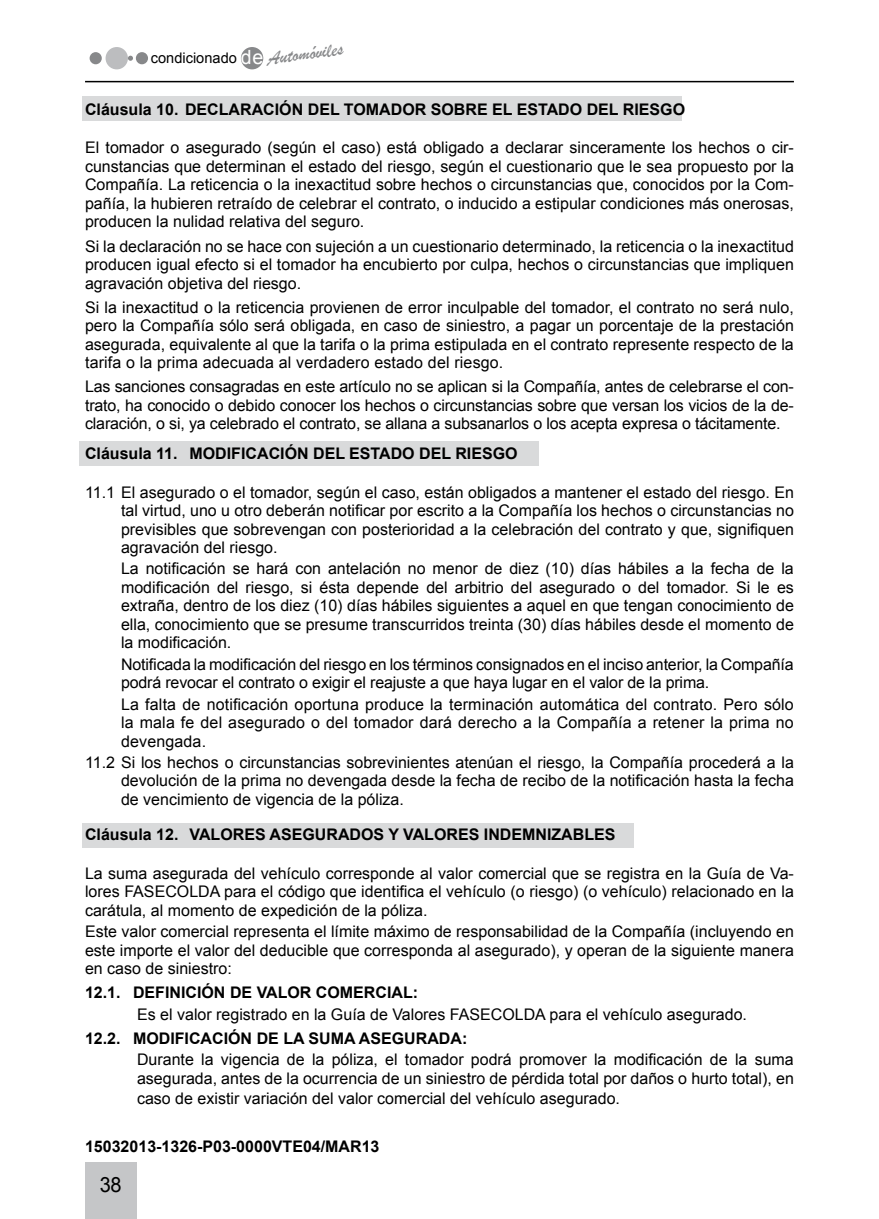
<style>
.page{position:relative;width:879px;height:1219px;background:#fff}
.page>*{position:absolute;margin:0;border:0;box-sizing:border-box;transform-origin:0 0}
.t1{font:21px "Arial";color:#000;scale:.95 1}
.t2{font:20px "Brush Script";color:#87888a}
.t3{font:16px/18.4px "Arial";color:#000;text-align:justify}
.t4{font:700 16px "Arial";color:#000}
.t5{font:14.6px "Arial";color:#000}
.s1{font-size:19.6px;color:#fff}
</style>
<div class="page">
<hr style="left:85px;top:81px;width:709px;height:1px;background:#000">
<div style="left:90px;top:52px;width:12px;height:12px;background:#87888a;border-radius:50%"></div>
<div style="left:106px;top:47px;width:22px;height:22px;background:#bcbdbf;border-radius:50%"></div>
<svg style="left:128px;top:56px;width:5px;height:5px"></svg>
<div style="left:136px;top:52px;width:12px;height:12px;background:#87888a;border-radius:50%"></div>
<div style="left:241px;top:47px;width:22px;height:22px;background:#87888a;border-radius:50%"></div>
<div style="left:85px;top:1162px;width:51px;height:57px;background:#c5c6c8"></div>
<div style="left:82px;top:96px;width:600px;height:25px;background:#d9dadb"></div>
<div style="left:82px;top:823px;width:551px;height:24px;background:#d9dadb"></div>
<div style="left:79px;top:441px;width:460px;height:25px;background:#d9dadb"></div>
<p class="t5" style="left:151px;top:48px;width:114px">condicionado <span class="s1">de</span></p>
<p class="t2" style="left:265px;top:47px;width:78px;rotate:-8deg">Automóviles</p>
<p class="t4" style="left:85px;top:99px;width:601px">Cláusula 10. DECLARACIÓN DEL TOMADOR SOBRE EL ESTADO DEL RIESGO</p>
<p class="t3" style="left:85px;top:139px;width:710px">El tomador o asegurado (según el caso) está obligado a declarar sinceramente los hechos o cir&shy;cunstancias que determinan el estado del riesgo, según el cuestionario que le sea propuesto por la Compañía. La reticencia o la inexactitud sobre hechos o circunstancias que, conocidos por la Com&shy;pañía, la hubieren retraído de celebrar el contrato, o inducido a estipular condiciones más onerosas, producen la nulidad relativa del seguro.</p>
<p class="t3" style="left:85px;top:237px;width:710px">Si la declaración no se hace con sujeción a un cuestionario determinado, la reticencia o la inexactitud producen igual efecto si el tomador ha encubierto por culpa, hechos o circunstancias que impliquen agravación objetiva del riesgo.</p>
<p class="t3" style="left:85px;top:298px;width:710px">Si la inexactitud o la reticencia provienen de error inculpable del tomador, el contrato no será nulo, pero la Compañía sólo será obligada, en caso de siniestro, a pagar un porcentaje de la prestación asegurada, equivalente al que la tarifa o la prima estipulada en el contrato represente respecto de la tarifa o la prima adecuada al verdadero estado del riesgo.</p>
<p class="t3" style="left:85px;top:378px;width:710px">Las sanciones consagradas en este artículo no se aplican si la Compañía, antes de celebrarse el con&shy;trato, ha conocido o debido conocer los hechos o circunstancias sobre que versan los vicios de la de&shy;claración, o si, ya celebrado el contrato, se allana a subsanarlos o los acepta expresa o tácitamente.</p>
<p class="t4" style="left:85px;top:443px;width:434px">Cláusula 11. MODIFICACIÓN DEL ESTADO DEL RIESGO</p>
<p class="t3" style="left:121px;top:483px;width:674px;text-indent:-36px">11.1 El asegurado o el tomador, según el caso, están obligados a mantener el estado del riesgo. En tal virtud, uno u otro deberán notificar por escrito a la Compañía los hechos o circunstancias no previsibles que sobrevengan con posterioridad a la celebración del contrato y que, signifiquen agravación del riesgo.</p>
<p class="t3" style="left:121px;top:560px;width:674px">La notificación se hará con antelación no menor de diez (10) días hábiles a la fecha de la modificación del riesgo, si ésta depende del arbitrio del asegurado o del tomador. Si le es extraña, dentro de los diez (10) días hábiles siguientes a aquel en que tengan conocimiento de ella, conocimiento que se presume transcurridos treinta (30) días hábiles desde el momento de la modificación.</p>
<p class="t3" style="left:121px;top:655px;width:674px">Notificada la modificación del riesgo en los términos consignados en el inciso anterior, la Compañía podrá revocar el contrato o exigir el reajuste a que haya lugar en el valor de la prima.</p>
<p class="t3" style="left:121px;top:695px;width:674px">La falta de notificación oportuna produce la terminación automática del contrato. Pero sólo la mala fe del asegurado o del tomador dará derecho a la Compañía a retener la prima no devengada.</p>
<p class="t3" style="left:121px;top:753px;width:674px;text-indent:-36px">11.2 Si los hechos o circunstancias sobrevinientes atenúan el riesgo, la Compañía procederá a la devolución de la prima no devengada desde la fecha de recibo de la notificación hasta la fecha de vencimiento de vigencia de la póliza.</p>
<p class="t4" style="left:85px;top:824px;width:532px">Cláusula 12. VALORES ASEGURADOS Y VALORES INDEMNIZABLES</p>
<p class="t3" style="left:85px;top:864px;width:710px">La suma asegurada del vehículo corresponde al valor comercial que se registra en la Guía de Va&shy;lores FASECOLDA para el código que identifica el vehículo (o riesgo) (o vehículo) relacionado en la carátula, al momento de expedición de la póliza.</p>
<p class="t3" style="left:85px;top:922px;width:710px">Este valor comercial representa el límite máximo de responsabilidad de la Compañía (incluyendo en este importe el valor del deducible que corresponda al asegurado), y operan de la siguiente manera en caso de siniestro:</p>
<p class="t4" style="left:85px;top:982px;width:335px">12.1. DEFINICIÓN DE VALOR COMERCIAL:</p>
<p class="t3" style="left:137px;top:1005px;width:611px">Es el valor registrado en la Guía de Valores FASECOLDA para el vehículo asegurado.</p>
<p class="t4" style="left:85px;top:1028px;width:384px">12.2. MODIFICACIÓN DE LA SUMA ASEGURADA:</p>
<p class="t3" style="left:137px;top:1050px;width:658px;line-height:19.2px">Durante la vigencia de la póliza, el tomador podrá promover la modificación de la suma asegurada, antes de la ocurrencia de un siniestro de pérdida total por daños o hurto total), en caso de existir variación del valor comercial del vehículo asegurado.</p>
<p class="t4" style="left:85px;top:1135px;width:296px">15032013-1326-P03-0000VTE04/MAR13</p>
<h1 class="t1" style="left:100px;top:1171px;width:24px">38</h1>
</div>
